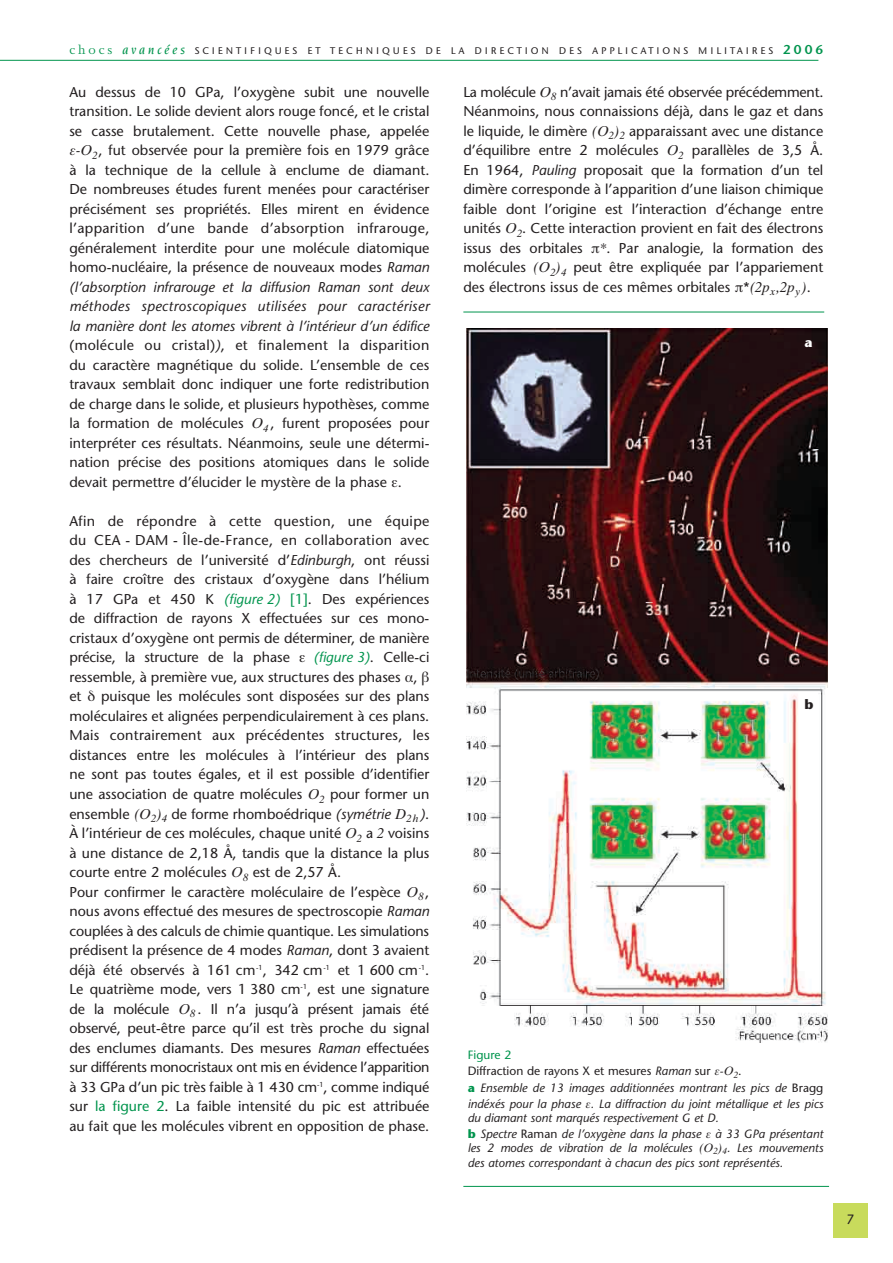
<style>
.page{position:relative;width:893px;height:1263px;background:#fff}
.page>*{position:absolute;margin:0;border:0;box-sizing:border-box;transform-origin:0 0}
.t1{font:14.25px/19.5px "Stone Sans";color:#231f20;text-align:justify}
.t2{font:13.5px "Stone Sans";color:#231f20}
.t3{font:700 13.5px "Stone Sans";color:#fff}
.t4{font:700 13.5px "Stone Sans";color:#231f20}
.t5{font:italic 12px/16.2px "Stone Sans";color:#231f20}
.t6{font:10.2px "Stone Sans FO";letter-spacing:.285em;color:#231f20}
.s1{font-family:"M Joanna";font-size:14.25px;color:#00944d}
.s2{font-family:"Novarese";font-weight:500;font-style:italic;font-size:13.5px;color:#00944d}
.s3{font-family:"Stone Sans Demi FO";font-size:13.5px;color:#00944d}
.s4{font-family:"Times Ten Greek P Inclined"}
.s5{font-family:"Times Ten";font-style:italic}
.s6{font-style:italic}
.s7{font-family:"Times Ten Greek P Upright"}
.s8{font-style:italic;color:#00944d}
.s9{color:#00944d}
.s10{font-style:normal;color:#00944d}
.s11{font-style:normal}
.s12{font-family:"Times Ten Greek P Inclined";font-style:normal}
.s13{font-family:"Times Ten"}
.s14{font-weight:700;font-style:normal;color:#00944d}
</style>
<div class="page">
<div style="left:833px;top:1203px;width:34px;height:34px;background:#c8db5c"></div>
<img style="left:466px;top:328px;width:362px;height:715px">
<hr style="left:463px;top:312px;width:361px;height:1px;background:#00944d">
<hr style="left:463px;top:1186px;width:366px;height:1px;background:#00944d">
<hr style="left:0;top:60px;width:818px;height:1px;background:#00944d">
<p class="t6" style="left:69px;top:47px;width:755px"><span class="s1">chocs</span> <span class="s2">avancées</span> SCIENTIFIQUES ET TECHNIQUES DE LA DIRECTION DES APPLICATIONS MILITAIRES <span class="s3">2006</span></p>
<p class="t1" style="left:69px;top:84px;width:362px">Au dessus de 10 GPa, l’oxygène subit une nouvelle transition. Le solide devient alors rouge foncé, et le cristal se casse brutalement. Cette nouvelle phase, appelée <span class="s4">ε</span><span class="s5">-O</span><sub>2</sub>, fut observée pour la première fois en 1979 grâce à la technique de la cellule à enclume de diamant.<br>De nombreuses études furent menées pour caractériser précisément ses propriétés. Elles mirent en évidence l’apparition d’une bande d’absorption infrarouge, généralement interdite pour une molécule diatomique homo-nucléaire, la présence de nouveaux modes <span class="s6">Raman (l’absorption infrarouge et la diffusion Raman sont deux méthodes spectroscopiques utilisées pour caractériser la manière dont les atomes vibrent à l’intérieur d’un édifice </span>(molécule ou cristal)<span class="s6">)</span>, et finalement la disparition du caractère magnétique du solide. L’ensemble de ces travaux semblait donc indiquer une forte redistribution de charge dans le solide, et plusieurs hypothèses, comme la formation de molécules <span class="s5">O</span><sub>4</sub> , furent proposées pour interpréter ces résultats. Néanmoins, seule une détermi&shy;nation précise des positions atomiques dans le solide devait permettre d’élucider le mystère de la phase <span class="s7">ε</span>.</p>
<p class="t1" style="left:69px;top:513px;width:362px;text-align:left">Afin de répondre à cette question, une équipe du CEA - DAM - Île-de-France, en collaboration avec des chercheurs de l’université d’<span class="s6">Edinburgh</span>, ont réussi à faire croître des cristaux d’oxygène dans l’hélium à 17 GPa et 450 K <span class="s8">(figure 2)</span> <span class="s9">[1]</span>. Des expériences de diffraction de rayons X effectuées sur ces mono&shy;cristaux d’oxygène ont permis de déterminer, de manière précise, la structure de la phase <span class="s7">ε</span> <span class="s8">(figure 3)</span>. Celle-ci ressemble, à première vue, aux structures des phases <span class="s7">α</span>, et <span class="s7">δ</span> puisque les molécules sont disposées sur des plans moléculaires et alignées perpendiculairement à ces plans.<br>Mais contrairement aux précédentes structures, les distances entre les molécules à l’intérieur des plans ne sont pas toutes égales, et il est possible d’identifier une association de quatre molécules <span class="s5">O</span><sub>2</sub> pour former un ensemble <span class="s5">(O</span><sub>2</sub><span class="s5">)</span><sub>4</sub> de forme rhomboédrique <span class="s6">(symétrie</span> <span class="s5">D</span><sub>2h</sub> <span class="s6">)</span>.<br>À l’intérieur de ces molécules, chaque unité <span class="s5">O</span><sub>2</sub> a <span class="s5">2</span> voisins à une distance de 2,18 Å, tandis que la distance la plus courte entre 2 molécules <span class="s5">O</span><sub>8</sub> est de 2,57 Å.<br>Pour confirmer le caractère moléculaire de l’espèce <span class="s5">O</span><sub>8</sub> , nous avons effectué des mesures de spectroscopie <span class="s6">Raman </span>couplées à des calculs de chimie quantique. Les simulations prédisent la présence de 4 modes <span class="s6">Raman</span>, dont 3 avaient déjà été observés à 161 cm<sup>-1</sup>, 342 cm<sup>-1</sup> et 1 600 cm<sup>-1</sup>.<br>Le quatrième mode, vers 1 380 cm<sup>-1</sup>, est une signature de la molécule <span class="s5">O</span><sub>8</sub> . Il n’a jusqu’à présent jamais été observé, peut-être parce qu’il est très proche du signal des enclumes diamants. Des mesures <span class="s6">Raman</span> effectuées sur différents monocristaux ont mis en évidence l’apparition à 33 GPa d’un pic très faible à 1 430 cm<sup>-1</sup>, comme indiqué sur <span class="s9">la figure 2</span>. La faible intensité du pic est attribuée au fait que les molécules vibrent en opposition de phase.</p>
<p class="t1" style="left:463px;top:84px;width:362px">La molécule <span class="s5">O</span><sub>8</sub> n’avait jamais été observée précédemment.<br>Néanmoins, nous connaissions déjà, dans le gaz et dans le liquide, le dimère <span class="s5">(O</span><sub>2</sub><span class="s5">)</span><sub>2</sub> apparaissant avec une distance d’équilibre entre 2 molécules <span class="s5">O</span><sub>2</sub> parallèles de 3,5 Å.<br>En 1964, <span class="s6">Pauling</span> proposait que la formation d’un tel dimère corresponde à l’apparition d’une liaison chimique faible dont l’origine est l’interaction d’échange entre unités <span class="s5">O</span><sub>2</sub>. Cette interaction provient en fait des électrons issus des orbitales <span class="s7">π</span><span class="s5">*</span>. Par analogie, la formation des molécules <span class="s5">(O</span><sub>2</sub><span class="s5">)</span><sub>4</sub> peut être expliquée par l’appariement des électrons issus de ces mêmes orbitales <span class="s7">π</span>*<span class="s5">(2p</span><sub>x</sub><span class="s5">,2p</span><sub>y</sub><span class="s5">)</span>.</p>
<p class="t3" style="left:805px;top:337px;width:9px">a</p>
<p class="t4" style="left:805px;top:699px;width:11px">b</p>
<p class="t5" style="left:468px;top:1048px;width:357px"><span class="s10">Figure 2<br></span><span class="s11">Diffraction de rayons X et mesures</span> Raman <span class="s11">sur</span> <span class="s12">ε</span><span class="s13">-O</span><sub>2</sub><span class="s11">.<br></span><span class="s14">a</span> Ensemble de 13 images additionnées montrant les pics de <span class="s11">Bragg </span>indéxés pour la phase <span class="s12">ε</span>. La diffraction du joint métallique et les pics</p>
<p class="t5" style="left:468px;top:1111px;width:357px">du diamant sont marqués respectivement G et D.<br><span class="s14">b</span> Spectre <span class="s11">Raman</span> de l’oxygène dans la phase <span class="s12">ε</span> à 33 GPa présentant</p>
<p class="t5" style="left:468px;top:1142px;width:357px;line-height:14.4px">les 2 modes de vibration de la molécules <span class="s13">(O</span><sub>2</sub><span class="s13">)</span><sub>4</sub>. Les mouvements des atomes correspondant à chacun des pics sont représentés.</p>
<p class="t2" style="left:846px;top:1213px;width:9px">7</p>
</div>
